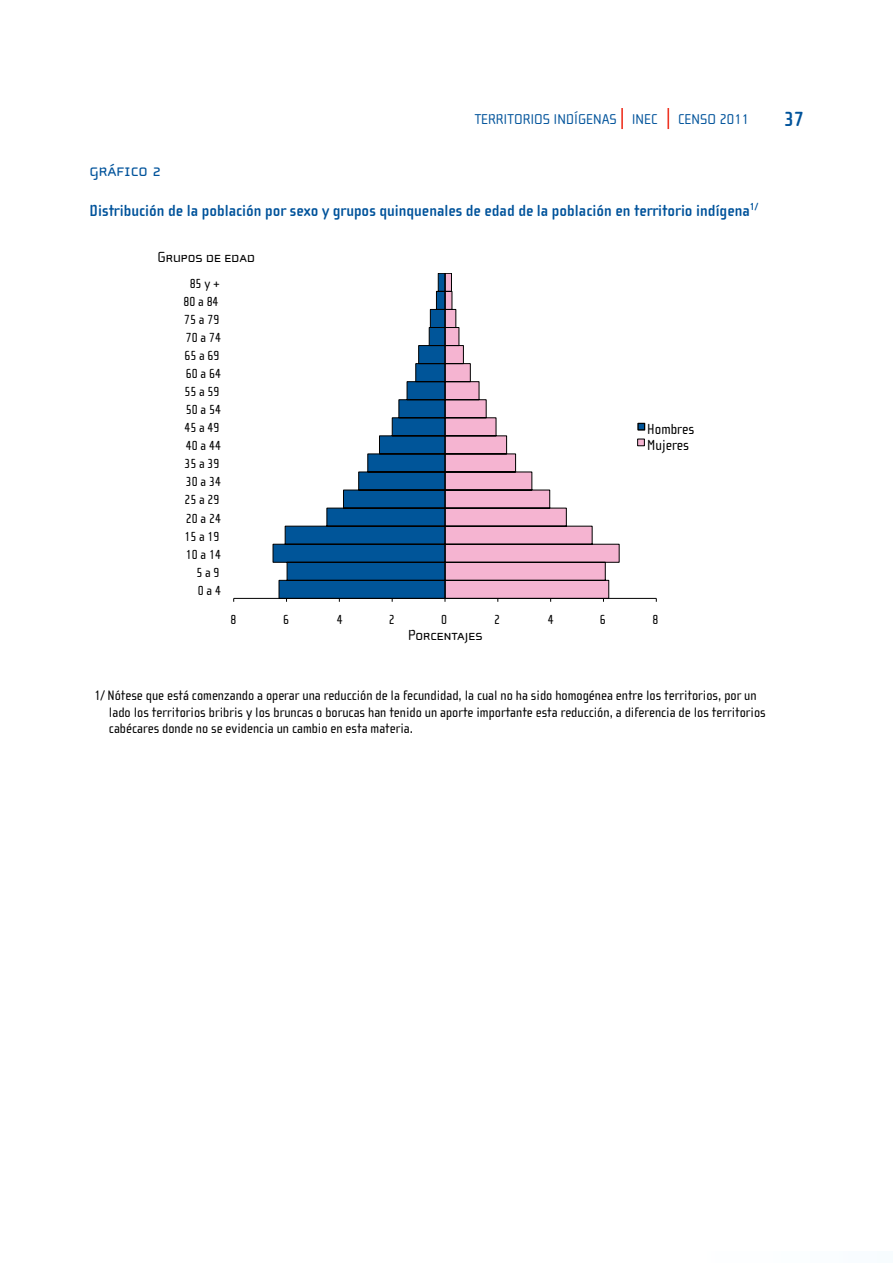
<style>
.page{position:relative;width:893px;height:1263px;background:#fff}
.page>*{position:absolute;margin:0;border:0;box-sizing:border-box;transform-origin:0 0}
.t1{font:700 21px "Cholla Sans";color:#00539b}
.t2{font:18px "Cholla Unicase";color:#059}
.t3{font:18px "Cholla Unicase";color:#00539b}
.t4{font:700 16.5px "Cholla Sans";color:#00539b}
.t5{font:15px "Cholla Wide Small Caps";color:#000}
.t6{font:15px "Cholla Sans";color:#000}
.t7{font:14.55px "Cholla Wide";color:#00539b}
.t8{font:14.1px/16.5px "Cholla Sans";color:#000}
.t9{font:13.5px "Cholla Sans";color:#000}
</style>
<div class="page">
<hr style="left:667px;top:108px;width:2px;height:21px;background:#ee3524">
<hr style="left:621px;top:108px;width:2px;height:21px;background:#ee3524">
<svg style="left:446px;top:273px;width:174px;height:325px"></svg>
<svg style="left:272px;top:273px;width:173px;height:325px"></svg>
<hr style="left:234px;top:598px;width:422px;height:1px;background:#000">
<hr style="left:445px;top:273px;width:1px;height:325px;background:#000">
<div style="left:614px;top:430px;width:107px;height:50px;background:#fff"></div>
<div style="left:638px;top:439px;width:6px;height:7px;background:#f5b4d1"></div>
<div style="left:637px;top:439px;width:8px;height:7px;border:1px solid #000"></div>
<div style="left:638px;top:423px;width:7px;height:7px;border:1px solid #000"></div>
<div style="left:638px;top:423px;width:6px;height:7px;background:#059"></div>
<div style="left:638px;top:423px;width:6px;height:7px;border:1px solid #000"></div>
<p class="t3" style="left:90px;top:162px;width:73px">gráfico 2</p>
<p class="t2" style="left:94px;top:163px;width:73px">GRÁFICO 2</p>
<p class="t7" style="left:475px;top:111px;width:184px">TERRITORIOS INDÍGENAS INEC</p>
<p class="t7" style="left:678px;top:111px;width:73px">CENSO 2011</p>
<h1 class="t1" style="left:784px;top:108px;width:21px">37</h1>
<p class="t4" style="left:90px;top:201px;width:670px">Distribución de la población por sexo y grupos quinquenales de edad de la población en territorio indígena<sup>1/</sup></p>
<p class="t5" style="left:157px;top:249px;width:99px">Grupos de edad</p>
<p class="t9" style="left:190px;top:276px;width:32px">85 y +</p>
<p class="t9" style="left:184px;top:294px;width:37px">80 a 84</p>
<p class="t9" style="left:184px;top:312px;width:37px">75 a 79</p>
<p class="t9" style="left:186px;top:330px;width:37px">70 a 74</p>
<p class="t9" style="left:184px;top:348px;width:37px">65 a 69</p>
<p class="t9" style="left:186px;top:366px;width:37px">60 a 64</p>
<p class="t9" style="left:184px;top:384px;width:37px">55 a 59</p>
<p class="t9" style="left:186px;top:402px;width:37px">50 a 54</p>
<p class="t9" style="left:184px;top:420px;width:37px">45 a 49</p>
<p class="t9" style="left:186px;top:438px;width:37px">40 a 44</p>
<p class="t9" style="left:184px;top:456px;width:37px">35 a 39</p>
<p class="t9" style="left:186px;top:474px;width:37px">30 a 34</p>
<p class="t9" style="left:184px;top:493px;width:37px">25 a 29</p>
<p class="t9" style="left:186px;top:511px;width:37px">20 a 24</p>
<p class="t9" style="left:184px;top:529px;width:37px">15 a 19</p>
<p class="t9" style="left:186px;top:547px;width:37px">10 a 14</p>
<p class="t9" style="left:196px;top:565px;width:25px">5 a 9</p>
<p class="t9" style="left:198px;top:583px;width:25px">0 a 4</p>
<p class="t6" style="left:647px;top:421px;width:49px">Hombres</p>
<p class="t6" style="left:647px;top:437px;width:44px">Mujeres</p>
<p class="t9" style="left:230px;top:612px;width:7px">8</p>
<p class="t9" style="left:283px;top:612px;width:7px">6</p>
<p class="t9" style="left:337px;top:612px;width:7px">4</p>
<p class="t9" style="left:389px;top:612px;width:7px">2</p>
<p class="t9" style="left:441px;top:612px;width:7px">0</p>
<p class="t9" style="left:494px;top:612px;width:7px">2</p>
<p class="t9" style="left:548px;top:612px;width:7px">4</p>
<p class="t9" style="left:600px;top:612px;width:7px">6</p>
<p class="t9" style="left:653px;top:612px;width:7px">8</p>
<p class="t5" style="left:408px;top:627px;width:76px">Porcentajes</p>
<p class="t8" style="left:109px;top:687px;width:658px;text-indent:-14px">1/ Nótese que está comenzando a operar una reducción de la fecundidad, la cual no ha sido homogénea entre los territorios, por un lado los territorios bribris y los bruncas o borucas han tenido un aporte importante esta reducción, a diferencia de los territorios cabécares donde no se evidencia un cambio en esta materia.</p>
</div>
